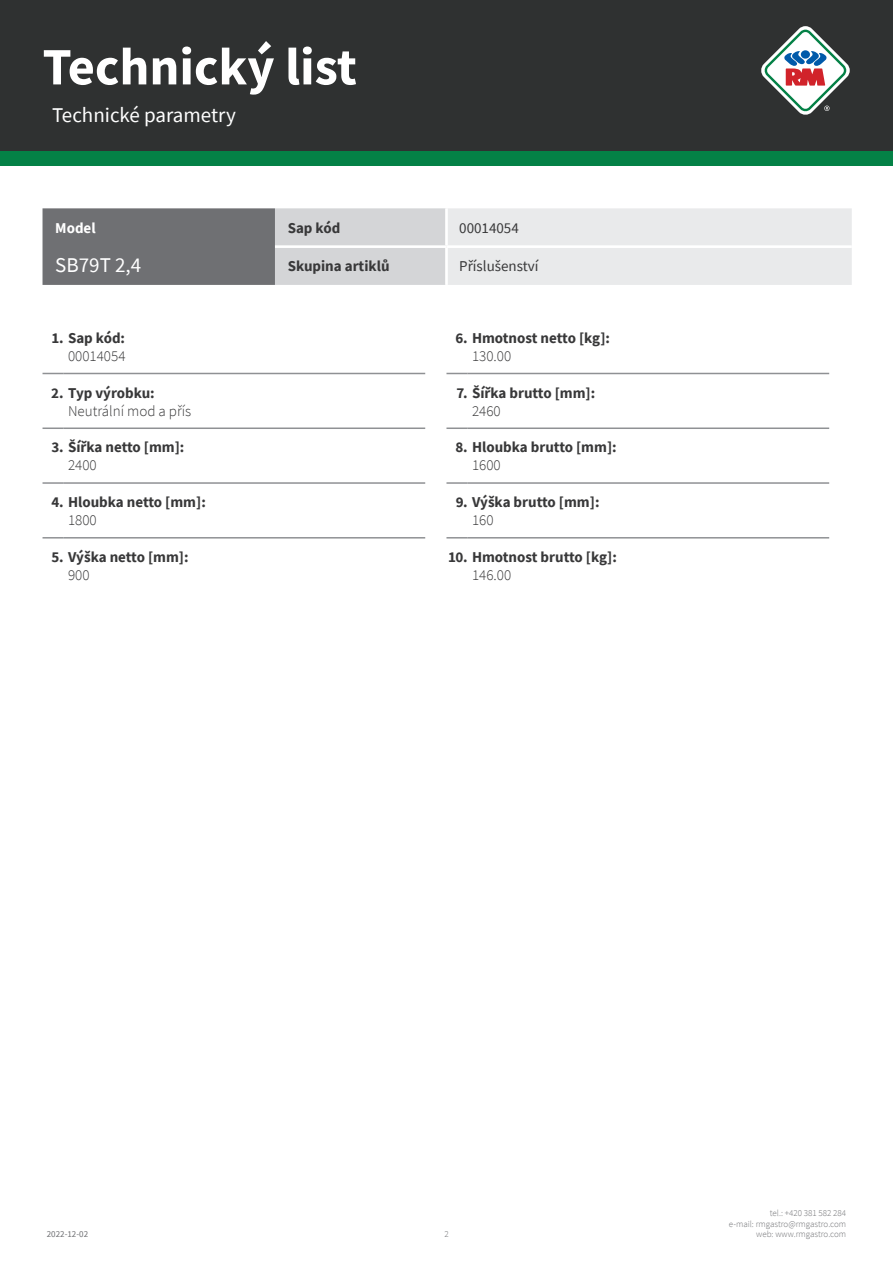
<style>
.page{position:relative;width:893px;height:1263px;background:#fff}
.page>*{position:absolute;margin:0;border:0;box-sizing:border-box;transform-origin:0 0}
.t1{font:700 52.5px "Source Sans Pro";color:#fff}
.kapitola{font:21px "Source Sans Pro";color:#fff}
.tabulka_-_headline{font:21px "Source Sans Pro";color:#fff}
.WebTechnicalNr{font:700 15px "Source Sans Pro";color:#383839}
.WebTechnicalValue{font:300 15px "Source Sans Pro";color:#383839}
.tabulka_-_text{font:15px "Source Sans Pro";color:#383839}
.tabulka_-_text-2{font:700 15px "Source Sans Pro";color:#383839}
.tabulka_-_text-3{font:700 15px "Source Sans Pro";color:#fff}
.t2{font:300 9px/10.8px "Source Sans Pro";color:#6f7073;text-align:right}
.t3{font:9px "Source Sans Pro";color:#6f7073}
</style>
<div class="page">
<div style="left:0;top:0;width:893px;height:166px;background:#048146"></div>
<div style="left:0;top:0;width:893px;height:151px;background:#2f3131"></div>
<svg style="left:761px;top:26px;width:89px;height:89px"></svg>
<hr style="left:64px;top:373px;width:361px;height:1px;background:#8f9194">
<hr style="left:468px;top:373px;width:361px;height:1px;background:#8f9194">
<hr style="left:64px;top:427px;width:361px;height:2px;background:#8f9194">
<hr style="left:468px;top:427px;width:361px;height:2px;background:#8f9194">
<hr style="left:64px;top:482px;width:361px;height:2px;background:#8f9194">
<hr style="left:468px;top:482px;width:361px;height:2px;background:#8f9194">
<hr style="left:64px;top:537px;width:361px;height:1px;background:#8f9194">
<hr style="left:468px;top:537px;width:361px;height:1px;background:#8f9194">
<svg style="left:43px;top:373px;width:21px;height:1px"></svg>
<svg style="left:446px;top:373px;width:22px;height:1px"></svg>
<hr style="left:43px;top:427px;width:21px;height:2px;background:#8f9194">
<hr style="left:446px;top:427px;width:22px;height:2px;background:#8f9194">
<hr style="left:43px;top:482px;width:21px;height:2px;background:#8f9194">
<hr style="left:446px;top:482px;width:22px;height:2px;background:#8f9194">
<svg style="left:43px;top:537px;width:21px;height:1px"></svg>
<svg style="left:446px;top:537px;width:22px;height:1px"></svg>
<svg style="left:43px;top:208px;width:809px;height:77px"></svg>
<hr style="left:445px;top:208px;width:3px;height:37px;background:#fff">
<hr style="left:275px;top:245px;width:171px;height:3px;background:#fff">
<hr style="left:446px;top:245px;width:406px;height:3px;background:#fff">
<hr style="left:445px;top:248px;width:3px;height:37px;background:#fff">
<h1 class="t1" style="left:43px;top:31px;width:316px">Technický list</h1>
<p class="kapitola" style="left:52px;top:101px;width:185px">Technické parametry</p>
<p class="tabulka_-_text-3" style="left:55px;top:218px;width:42px">Model</p>
<p class="tabulka_-_text-2" style="left:288px;top:218px;width:54px">Sap kód</p>
<p class="tabulka_-_text" style="left:459px;top:219px;width:61px">00014054</p>
<p class="tabulka_-_headline" style="left:55px;top:251px;width:87px">SB79T 2,4</p>
<p class="tabulka_-_text-2" style="left:288px;top:256px;width:103px">Skupina artiklů</p>
<p class="tabulka_-_text" style="left:459px;top:257px;width:81px">Příslušenství</p>
<p class="WebTechnicalNr" style="left:51px;top:328px;width:75px">1. Sap kód:</p>
<p class="WebTechnicalValue" style="left:68px;top:347px;width:59px">00014054</p>
<p class="WebTechnicalNr" style="left:455px;top:328px;width:156px">6. Hmotnost netto [kg]:</p>
<p class="WebTechnicalValue" style="left:472px;top:347px;width:41px">130.00</p>
<p class="WebTechnicalNr" style="left:51px;top:382px;width:105px">2. Typ výrobku:</p>
<p class="WebTechnicalValue" style="left:68px;top:401px;width:125px">Neutrální mod a přís</p>
<p class="WebTechnicalNr" style="left:456px;top:382px;width:140px">7. Šířka brutto [mm]:</p>
<p class="WebTechnicalValue" style="left:472px;top:401px;width:30px">2460</p>
<p class="WebTechnicalNr" style="left:52px;top:437px;width:134px">3. Šířka netto [mm]:</p>
<p class="WebTechnicalValue" style="left:68px;top:456px;width:30px">2400</p>
<p class="WebTechnicalNr" style="left:455px;top:437px;width:163px">8. Hloubka brutto [mm]:</p>
<p class="WebTechnicalValue" style="left:472px;top:456px;width:30px">1600</p>
<p class="WebTechnicalNr" style="left:51px;top:492px;width:156px">4. Hloubka netto [mm]:</p>
<p class="WebTechnicalValue" style="left:68px;top:511px;width:30px">1800</p>
<p class="WebTechnicalNr" style="left:456px;top:492px;width:145px">9. Výška brutto [mm]:</p>
<p class="WebTechnicalValue" style="left:472px;top:511px;width:23px">160</p>
<p class="WebTechnicalNr" style="left:52px;top:547px;width:139px">5. Výška netto [mm]:</p>
<p class="WebTechnicalValue" style="left:68px;top:566px;width:23px">900</p>
<p class="WebTechnicalNr" style="left:448px;top:547px;width:170px">10. Hmotnost brutto [kg]:</p>
<p class="WebTechnicalValue" style="left:472px;top:566px;width:41px">146.00</p>
<p class="t3" style="left:47px;top:1229px;width:43px">2022-12-02</p>
<p class="t2" style="left:444px;top:1229px;width:6px">2</p>
<p class="t2" style="left:729px;top:1207px;width:119px">tel.: +420 381 582 284<br>e-mail: rmgastro@rmgastro.com web: www.rmgastro.com</p>
</div>
